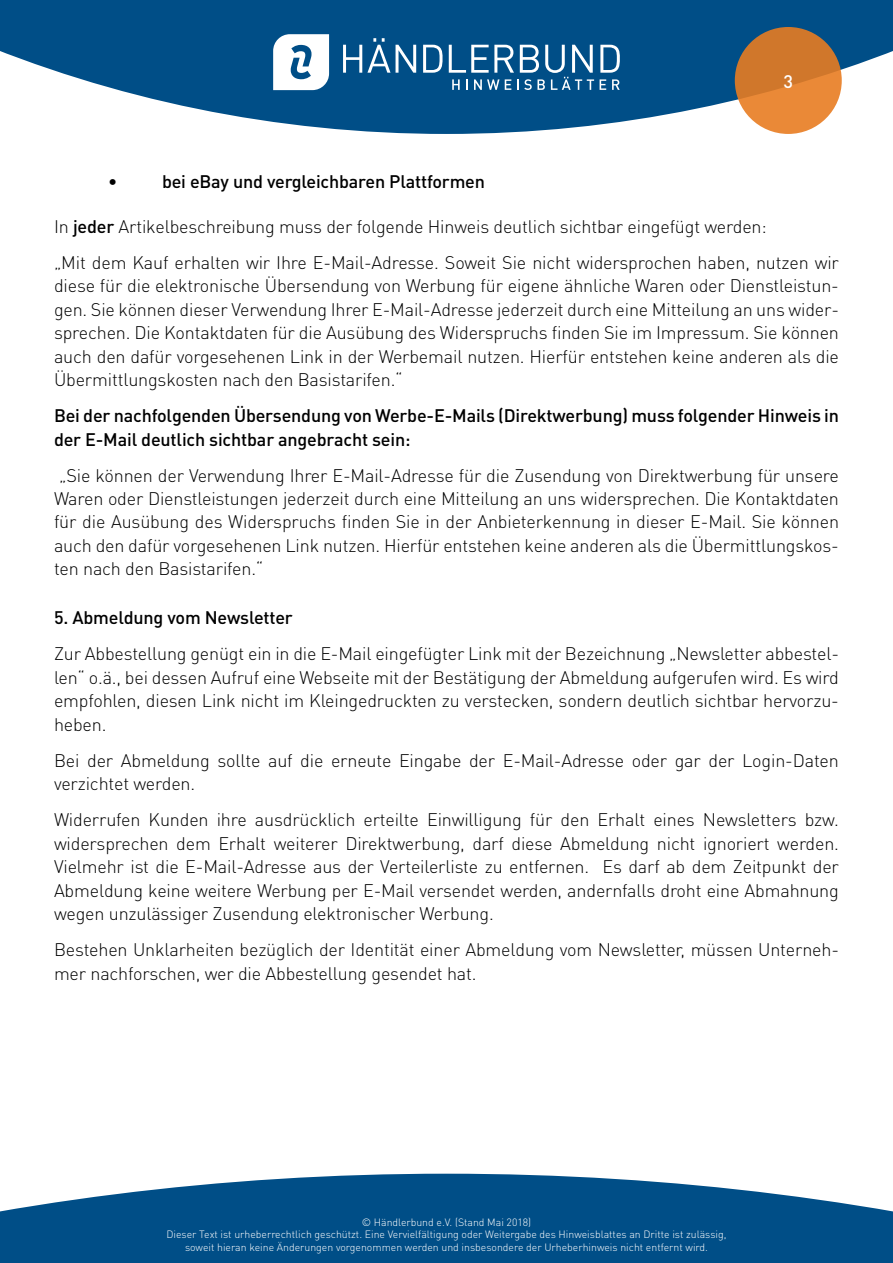
<style>
.page{position:relative;width:893px;height:1263px;background:#fff}
.page>*{position:absolute;margin:0;border:0;box-sizing:border-box;transform-origin:0 0}
.t1{font:300 18px/23.4px "DIN Pro";letter-spacing:-.01em;color:#000;text-align:justify}
.t2{font:500 18px/23.4px "DIN Pro";letter-spacing:-.01em;color:#000}
.t3{font:500 18px "DIN Pro";color:#fff}
.t4{font:500 15px "DIN Pro";color:#fff}
.t5{font:300 10.5px/12.6px "DIN Pro";color:#fff;text-align:center}
.s1{font-weight:500}
</style>
<div class="page">
<svg style="left:0;top:0;width:893px;height:134px;fill:#004e87"></svg>
<svg style="left:735px;top:27px;width:107px;height:107px;background:#da7f31"></svg>
<svg style="left:343px;top:38px;width:47px;height:35px"></svg>
<svg style="left:396px;top:45px;width:20px;height:28px"></svg>
<svg style="left:423px;top:45px;width:20px;height:28px"></svg>
<svg style="left:600px;top:45px;width:20px;height:28px"></svg>
<svg style="left:449px;top:45px;width:145px;height:45px"></svg>
<svg style="left:600px;top:79px;width:6px;height:11px"></svg>
<svg style="left:612px;top:79px;width:8px;height:11px"></svg>
<svg style="left:273px;top:34px;width:56px;height:56px"></svg>
<svg style="left:0;top:1174px;width:893px;height:89px;background:#226697"></svg>
<p class="t3" style="left:783px;top:69px;width:11px">3</p>
<p class="t2" style="left:108px;top:169px;width:11px">•</p>
<p class="t2" style="left:162px;top:169px;width:325px">bei eBay und vergleichbaren Plattformen</p>
<p class="t1" style="left:54px;top:207px;width:786px;line-height:36.2px">In <span class="s1">jeder</span> Artikelbeschreibung muss der folgende Hinweis deutlich sichtbar eingefügt werden:<br>„Mit dem Kauf erhalten wir Ihre E-Mail-Adresse. Soweit Sie nicht widersprochen haben, nutzen wir</p>
<p class="t1" style="left:54px;top:273px;width:786px">diese für die elektronische Übersendung von Werbung für eigene ähnliche Waren oder Dienstleistun&shy;gen. Sie können dieser Verwendung Ihrer E-Mail-Adresse jederzeit durch eine Mitteilung an uns wider&shy;sprechen. Die Kontaktdaten für die Ausübung des Widerspruchs finden Sie im Impressum. Sie können auch den dafür vorgesehenen Link in der Werbemail nutzen. Hierfür entstehen keine anderen als die Übermittlungskosten nach den Basistarifen.“</p>
<p class="t2" style="left:54px;top:403px;width:786px">Bei der nachfolgenden Übersendung von Werbe-E-Mails (Direktwerbung) muss folgender Hinweis in der E-Mail deutlich sichtbar angebracht sein:</p>
<p class="t1" style="left:54px;top:463px;width:787px">„Sie können der Verwendung Ihrer E-Mail-Adresse für die Zusendung von Direktwerbung für unsere Waren oder Dienstleistungen jederzeit durch eine Mitteilung an uns widersprechen. Die Kontaktdaten für die Ausübung des Widerspruchs finden Sie in der Anbieterkennung in dieser E-Mail. Sie können auch den dafür vorgesehenen Link nutzen. Hierfür entstehen keine anderen als die Übermittlungskos&shy;ten nach den Basistarifen.“</p>
<p class="t2" style="left:54px;top:605px;width:240px">5. Abmeldung vom Newsletter</p>
<p class="t1" style="left:54px;top:641px;width:786px">Zur Abbestellung genügt ein in die E-Mail eingefügter Link mit der Bezeichnung „Newsletter abbestel&shy;len“ o.ä., bei dessen Aufruf eine Webseite mit der Bestätigung der Abmeldung aufgerufen wird. Es wird empfohlen, diesen Link nicht im Kleingedruckten zu verstecken, sondern deutlich sichtbar hervorzu&shy;heben.</p>
<p class="t1" style="left:54px;top:748px;width:786px">Bei der Abmeldung sollte auf die erneute Eingabe der E-Mail-Adresse oder gar der Login-Daten verzichtet werden.</p>
<p class="t1" style="left:54px;top:807px;width:786px">Widerrufen Kunden ihre ausdrücklich erteilte Einwilligung für den Erhalt eines Newsletters bzw. widersprechen dem Erhalt weiterer Direktwerbung, darf diese Abmeldung nicht ignoriert werden.<br>Vielmehr ist die E-Mail-Adresse aus der Verteilerliste zu entfernen. Es darf ab dem Zeitpunkt der Abmeldung keine weitere Werbung per E-Mail versendet werden, andernfalls droht eine Abmahnung wegen unzulässiger Zusendung elektronischer Werbung.</p>
<p class="t1" style="left:54px;top:937px;width:786px">Bestehen Unklarheiten bezüglich der Identität einer Abmeldung vom Newsletter, müssen Unterneh&shy;mer nachforschen, wer die Abbestellung gesendet hat.</p>
<p class="t5" style="left:166px;top:1215px;width:562px">© Händlerbund e.V. (Stand Mai 2018)<br>Dieser Text ist urheberrechtlich geschützt. Eine Vervielfältigung oder Weitergabe des Hinweisblattes an Dritte ist zulässig, soweit hieran keine Änderungen vorgenommen werden und insbesondere der Urheberhinweis nicht entfernt wird.</p>
<p class="t4" style="left:371px;top:1225px;width:153px">www.haendlerbund.de</p>
</div>
